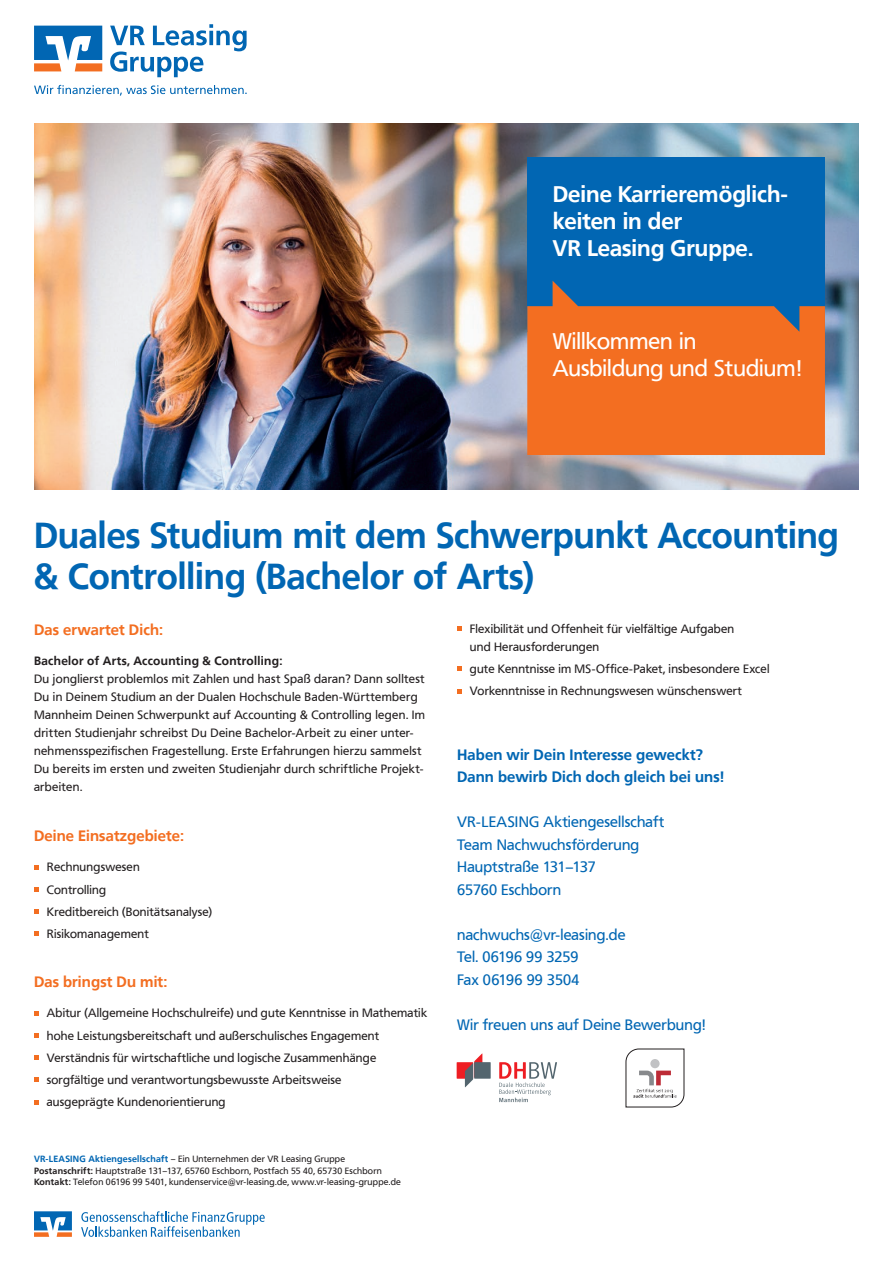
<style>
.page{position:relative;width:893px;height:1263px;background:#fff}
.page>*{position:absolute;margin:0;border:0;box-sizing:border-box;transform-origin:0 0}
.t1{font:700 36px/40.5px "Frutiger VR";color:#0166b3}
.t2{font:700 22.5px/27px "Frutiger VR";color:#fff}
.t3{font:22.5px/27px "Frutiger VR";color:#fff}
.t4{font:15px/22.5px "Frutiger VR";letter-spacing:.01em;color:#0166b3}
.t5{font:700 15px/22.5px "Frutiger VR";letter-spacing:.01em;color:#0166b3}
.t6{font:700 15px "Frutiger VR";letter-spacing:.01em;color:#f36e21}
.t7{font:12px/22.2px "Frutiger VR";letter-spacing:.02em;color:#231f20}
.t8{font:700 12px "Frutiger VR";letter-spacing:.025em;color:#231f20}
.t9{font:9px/11.2px "Frutiger VR";letter-spacing:.025em;color:#231f20}
.s1{font-weight:700;color:#0166b3}
.s2{font-weight:700}
</style>
<div class="page">
<svg style="left:34px;top:26px;width:68px;height:45px"></svg>
<svg style="left:110px;top:24px;width:137px;height:53px"></svg>
<svg style="left:34px;top:85px;width:213px;height:11px"></svg>
<img style="left:34px;top:123px;width:825px;height:366px">
<div style="left:527px;top:157px;width:298px;height:175px;background:#0166b3"></div>
<svg style="left:527px;top:281px;width:298px;height:174px;background:#cf6c36"></svg>
<svg style="left:34px;top:865px;width:4px;height:4px"></svg>
<svg style="left:34px;top:887px;width:4px;height:4px"></svg>
<svg style="left:34px;top:909px;width:4px;height:5px"></svg>
<svg style="left:34px;top:932px;width:4px;height:4px"></svg>
<svg style="left:34px;top:1011px;width:4px;height:4px"></svg>
<svg style="left:34px;top:1033px;width:4px;height:4px"></svg>
<svg style="left:34px;top:1055px;width:4px;height:5px"></svg>
<svg style="left:34px;top:1078px;width:4px;height:4px"></svg>
<svg style="left:34px;top:1100px;width:4px;height:4px"></svg>
<svg style="left:457px;top:626px;width:4px;height:5px"></svg>
<svg style="left:457px;top:667px;width:4px;height:4px"></svg>
<svg style="left:457px;top:689px;width:4px;height:4px"></svg>
<svg style="left:81px;top:1211px;width:184px;height:26px"></svg>
<svg style="left:34px;top:1211px;width:38px;height:26px"></svg>
<svg style="left:499px;top:1062px;width:58px;height:40px"></svg>
<div style="left:457px;top:1062px;width:16px;height:17px;background:#ee1d23"></div>
<svg style="left:465px;top:1053px;width:17px;height:34px"></svg>
<div style="left:474px;top:1062px;width:17px;height:17px;background:#53656e"></div>
<svg style="left:626px;top:1049px;width:58px;height:58px"></svg>
<h2 class="t2" style="left:553px;top:180px;width:237px">Deine Karrieremöglich&shy;keiten in der<br>VR Leasing Gruppe.</h2>
<h2 class="t3" style="left:553px;top:328px;width:250px">Willkommen in<br>Ausbildung und Studium!</h2>
<h1 class="t1" style="left:34px;top:516px;width:806px">Duales Studium mit dem Schwerpunkt Accounting &amp; Controlling (Bachelor of Arts)</h1>
<p class="t6" style="left:34px;top:621px;width:131px">Das erwartet Dich:</p>
<p class="t8" style="left:34px;top:654px;width:250px">Bachelor of Arts, Accounting &amp; Controlling:</p>
<p class="t7" style="left:34px;top:670px;width:393px;line-height:18px">Du jonglierst problemlos mit Zahlen und hast Spaß daran? Dann solltest Du in Deinem Studium an der Dualen Hochschule Baden-Württemberg Mannheim Deinen Schwerpunkt auf Accounting &amp; Controlling legen. Im dritten Studienjahr schreibst Du Deine Bachelor-Arbeit zu einer unter&shy;nehmensspezifischen Fragestellung. Erste Erfahrungen hierzu sammelst Du bereits im ersten und zweiten Studienjahr durch schriftliche Projekt&shy;arbeiten.</p>
<p class="t6" style="left:34px;top:827px;width:151px">Deine Einsatzgebiete:</p>
<p class="t7" style="left:47px;top:856px;width:167px">Rechnungswesen<br>Controlling<br>Kreditbereich (Bonitätsanalyse)<br>Risikomanagement</p>
<p class="t6" style="left:34px;top:973px;width:135px">Das bringst Du mit:</p>
<p class="t7" style="left:47px;top:1002px;width:382px">Abitur (Allgemeine Hochschulreife) und gute Kenntnisse in Mathematik hohe Leistungsbereitschaft und außerschulisches Engagement Verständnis für wirtschaftliche und logische Zusammenhänge sorgfältige und verantwortungsbewusste Arbeitsweise<br>ausgeprägte Kundenorientierung</p>
<p class="t7" style="left:470px;top:620px;width:266px;line-height:18px">Flexibilität und Offenheit für vielfältige Aufgaben und Herausforderungen</p>
<p class="t7" style="left:470px;top:658px;width:301px">gute Kenntnisse im MS-Office-Paket, insbesondere Excel<br>Vorkenntnisse in Rechnungswesen wünschenswert</p>
<p class="t5" style="left:457px;top:743px;width:268px">Haben wir Dein Interesse geweckt?<br>Dann bewirb Dich doch gleich bei uns!</p>
<p class="t4" style="left:457px;top:811px;width:209px">VR-LEASING Aktiengesellschaft<br>Team Nachwuchsförderung<br>Hauptstraße 131–137<br>65760 Eschborn</p>
<p class="t4" style="left:457px;top:923px;width:170px">nachwuchs@vr-leasing.de<br>Tel. 06196 99 3259<br>Fax 06196 99 3504</p>
<p class="t4" style="left:457px;top:1013px;width:250px">Wir freuen uns auf Deine Bewerbung!</p>
<p class="t9" style="left:34px;top:1154px;width:368px"><span class="s1">VR-LEASING Aktiengesellschaft</span> – Ein Unternehmen der VR Leasing Gruppe<br><span class="s2">Postanschrift:</span> Hauptstraße 131–137, 65760 Eschborn, Postfach 55 40, 65730 Eschborn<br><span class="s2">Kontakt:</span> Telefon 06196 99 5401, kundenservice@vr-leasing.de, www.vr-leasing-gruppe.de</p>
</div>
